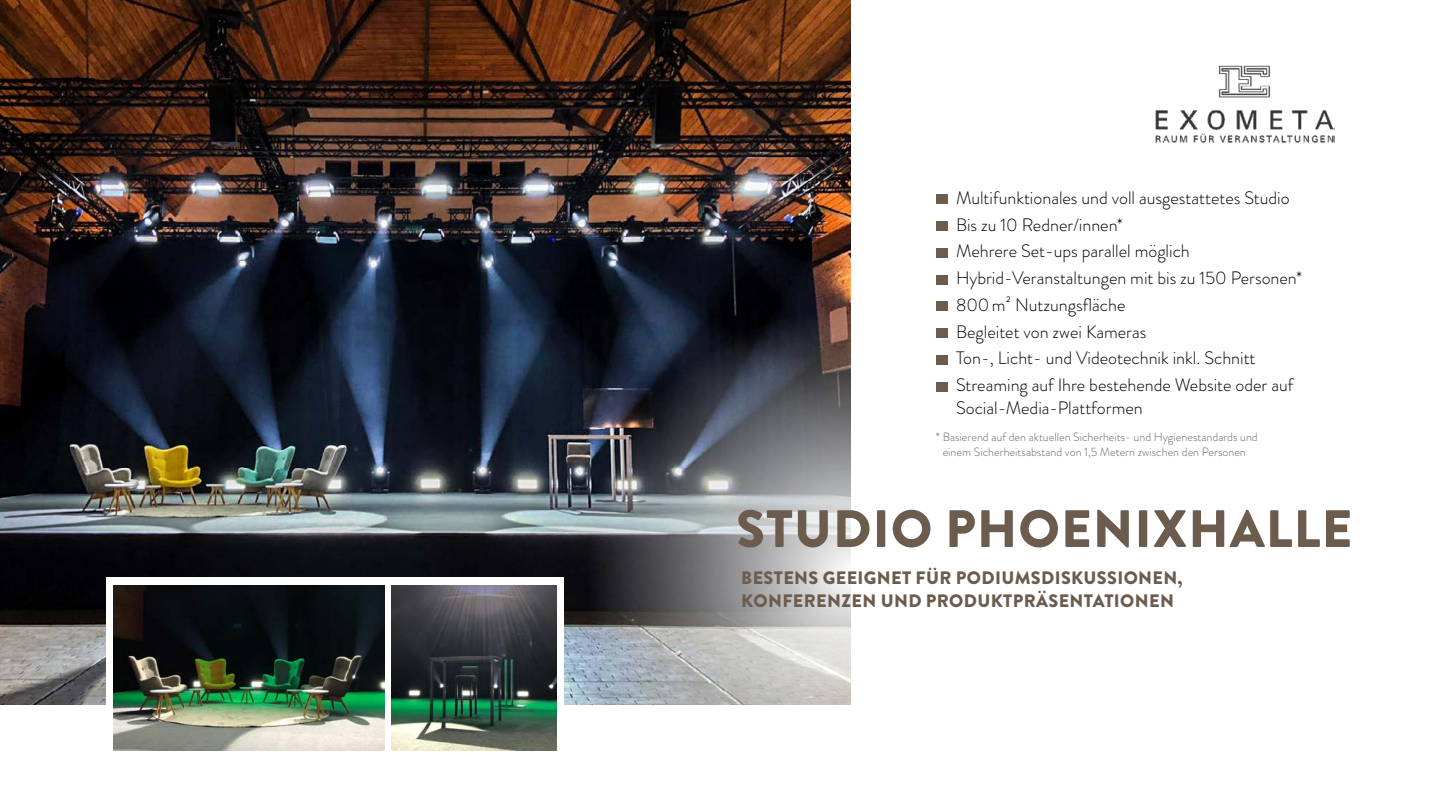
<style>
.page{position:relative;width:1441px;height:810px;background:#fff}
.page>*{position:absolute;margin:0;border:0;box-sizing:border-box;transform-origin:0 0}
.t1{font:900 52.5px "Brandon Grotesque";letter-spacing:.02em;color:#6c5c4e}
.t2{font:300 18px/22.5px "Brandon Grotesque";color:#000}
.t3{font:900 18px "Brandon Grotesque";letter-spacing:.02em;color:#6c5c4e}
.t4{font:300 12px/15px "Brandon Grotesque";color:#666;text-align:center}
</style>
<div class="page">
<img style="left:0;top:0;width:850px;height:705px">
<svg style="left:551px;top:273px;width:397px;height:432px"></svg>
<div style="left:935px;top:195px;width:12px;height:9px;background:#6c5c4e"></div>
<div style="left:935px;top:222px;width:12px;height:9px;background:#6c5c4e"></div>
<div style="left:935px;top:248px;width:12px;height:9px;background:#6c5c4e"></div>
<div style="left:935px;top:275px;width:12px;height:9px;background:#6c5c4e"></div>
<div style="left:935px;top:302px;width:12px;height:9px;background:#6c5c4e"></div>
<div style="left:935px;top:329px;width:12px;height:9px;background:#6c5c4e"></div>
<div style="left:935px;top:355px;width:12px;height:9px;background:#6c5c4e"></div>
<div style="left:935px;top:382px;width:12px;height:9px;background:#6c5c4e"></div>
<div style="left:106px;top:578px;width:458px;height:180px;background:#fff"></div>
<img style="left:114px;top:585px;width:270px;height:165px">
<img style="left:391px;top:585px;width:165px;height:165px">
<img style="left:1155px;top:65px;width:179px;height:78px">
<p class="t2" style="left:955px;top:187px;width:335px">Multifunktionales und voll ausgestattetes Studio</p>
<p class="t2" style="left:955px;top:213px;width:168px">Bis zu 10 Redner/innen*</p>
<p class="t2" style="left:955px;top:240px;width:235px">Mehrere Set-ups parallel möglich</p>
<p class="t2" style="left:955px;top:267px;width:348px">Hybrid-Veranstaltungen mit bis zu 150 Personen*</p>
<p class="t2" style="left:955px;top:294px;width:171px">800m² Nutzungsfläche</p>
<p class="t2" style="left:955px;top:320px;width:192px">Begleitet von zwei Kameras</p>
<p class="t2" style="left:955px;top:347px;width:301px">Ton-, Licht- und Videotechnik inkl. Schnitt</p>
<p class="t2" style="left:955px;top:374px;width:339px">Streaming auf Ihre bestehende Website oder auf<br>Social-Media-Plattformen</p>
<p class="t4" style="left:935px;top:430px;width:323px">* Basierend auf den aktuellen Sicherheits- und Hygienestandards und einem Sicherheitsabstand von 1,5 Metern zwischen den Personen</p>
<p class="t1" style="left:736px;top:492px;width:617px">STUDIO PHOENIXHALLE</p>
<p class="t3" style="left:741px;top:566px;width:442px">BESTENS GEEIGNET FÜR PODIUMSDISKUSSIONEN,</p>
<p class="t3" style="left:741px;top:588px;width:434px">KONFERENZEN UND PRODUKTPRÄSENTATIONEN</p>
</div>
